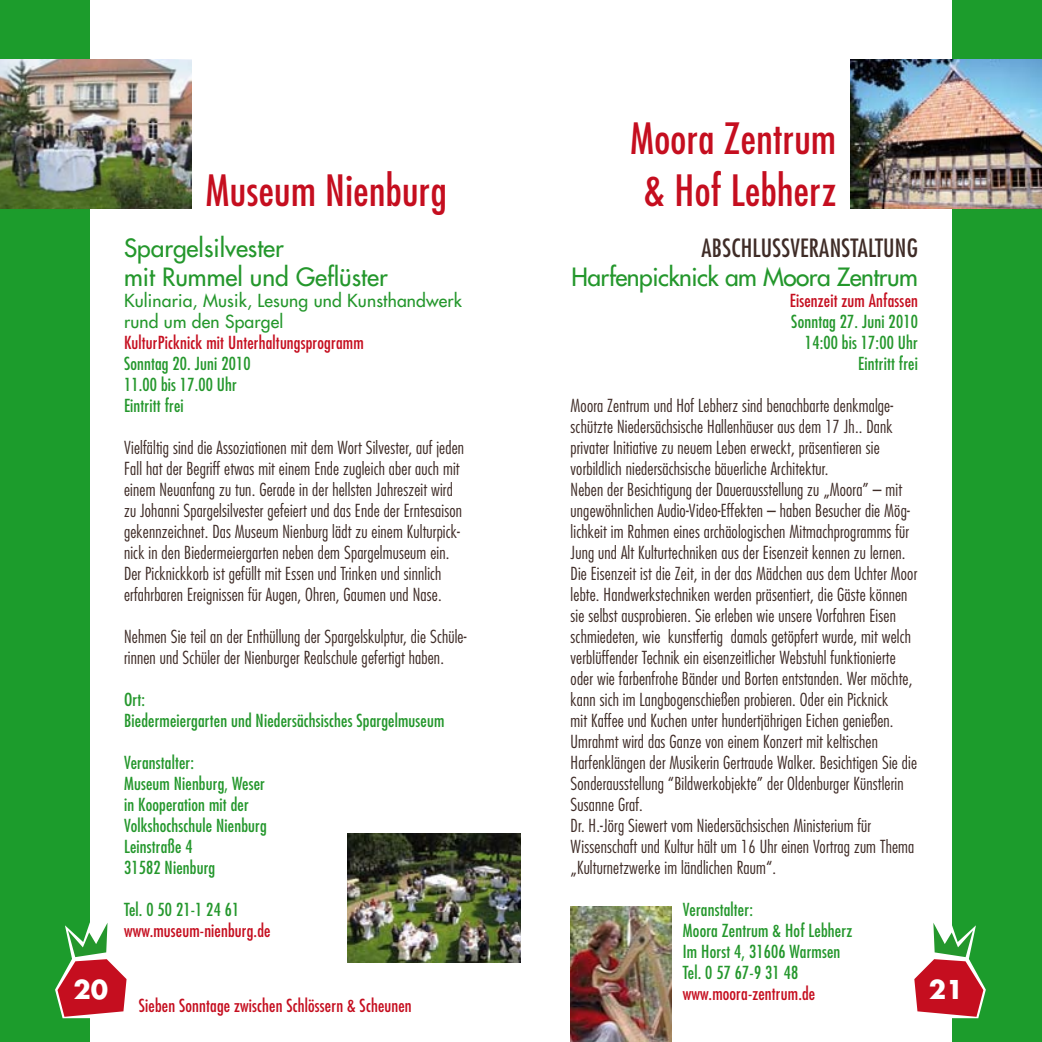
<style>
.page{position:relative;width:1042px;height:1042px;background:#fff}
.page>*{position:absolute;margin:0;border:0;box-sizing:border-box;transform-origin:0 0}
.t1{font:condensed 42px/52.5px "Futura";letter-spacing:.01em;color:#c50e1f;text-align:center}
.t2{font:700 25.2px "Futura";color:#fff}
.t3{font:24.5px/29.4px "Futura";color:#24972c}
.t4{font:24.5px "Futura";letter-spacing:-.02em;color:#24972c}
.t5{font:condensed 24.5px "Futura";letter-spacing:.01em;color:#3f2c27}
.t6{font:300 condensed 17.5px/21px "Futura";letter-spacing:.01em;color:#3f2c27}
.t7{font:condensed 17.5px/21px "Futura";letter-spacing:.01em;color:#24972c}
.t8{font:condensed 17.5px "Futura";letter-spacing:.01em;color:#c50e1f}
.t9{font:17.5px/21px "Futura";letter-spacing:.01em;color:#24972c}
</style>
<div class="page">
<div style="left:952px;top:0;width:90px;height:1042px;background:#1c9c2c"></div>
<div style="left:0;top:0;width:89px;height:1042px;background:#1c9c2c"></div>
<svg style="left:55px;top:913px;width:72px;height:105px"></svg>
<svg style="left:914px;top:923px;width:72px;height:95px"></svg>
<img style="left:0;top:60px;width:191px;height:148px">
<img style="left:570px;top:906px;width:101px;height:136px">
<img style="left:851px;top:60px;width:191px;height:148px">
<img style="left:347px;top:833px;width:174px;height:129px">
<h1 class="t1" style="left:630px;top:111px;width:207px">Moora Zentrum &amp; Hof Lebherz</h1>
<h3 class="t5" style="left:701px;top:232px;width:218px">ABSCHLUSSVERANSTALTUNG</h3>
<h3 class="t4" style="left:571px;top:261px;width:348px">Harfenpicknick am Moora Zentrum</h3>
<p class="t8" style="left:790px;top:289px;width:130px">Eisenzeit zum Anfassen</p>
<p class="t7" style="left:791px;top:311px;width:128px;text-align:right">Sonntag 27. Juni 2010<br>14:00 bis 17:00 Uhr<br>Eintritt frei</p>
<p class="t6" style="left:570px;top:395px;width:348px">Moora Zentrum und Hof Lebherz sind benachbarte denkmalge&shy;schützte Niedersächsische Hallenhäuser aus dem 17 Jh.. Dank privater Initiative zu neuem Leben erweckt, präsentieren sie vorbildlich niedersächsische bäuerliche Architektur.<br>Neben der Besichtigung der Dauerausstellung zu „Moora” – mit ungewöhnlichen Audio-Video-Effekten – haben Besucher die Mög&shy;lichkeit im Rahmen eines archäologischen Mitmachprogramms für Jung und Alt Kulturtechniken aus der Eisenzeit kennen zu lernen.<br>Die Eisenzeit ist die Zeit, in der das Mädchen aus dem Uchter Moor lebte. Handwerkstechniken werden präsentiert, die Gäste können sie selbst ausprobieren. Sie erleben wie unsere Vorfahren Eisen schmiedeten, wie kunstfertig damals getöpfert wurde, mit welch verblüffender Technik ein eisenzeitlicher Webstuhl funktionierte oder wie farbenfrohe Bänder und Borten entstanden. Wer möchte, kann sich im Langbogenschießen probieren. Oder ein Picknick<br>mit Kaffee und Kuchen unter hundertjährigen Eichen genießen.<br>Umrahmt wird das Ganze von einem Konzert mit keltischen Harfenklängen der Musikerin Gertraude Walker. Besichtigen Sie die Sonderausstellung “Bildwerkobjekte” der Oldenburger Künstlerin Susanne Graf.<br>Dr. H.-Jörg Siewert vom Niedersächsischen Ministerium für Wissenschaft und Kultur hält um 16 Uhr einen Vortrag zum Thema „Kulturnetzwerke im ländlichen Raum“.</p>
<p class="t7" style="left:683px;top:899px;width:171px">Veranstalter:<br>Moora Zentrum &amp; Hof Lebherz<br>Im Horst 4, 31606 Warmsen<br>Tel. 0 57 67-9 31 48</p>
<p class="t8" style="left:683px;top:982px;width:134px">www.moora-zentrum.de</p>
<h1 class="t1" style="left:206px;top:163px;width:242px">Museum Nienburg</h1>
<h3 class="t3" style="left:124px;top:233px;width:265px">Spargelsilvester<br>mit Rummel und Geflüster</h3>
<p class="t9" style="left:124px;top:290px;width:339px">Kulinaria, Musik, Lesung und Kunsthandwerk rund um den Spargel</p>
<p class="t8" style="left:124px;top:331px;width:241px">KulturPicknick mit Unterhaltungsprogramm</p>
<p class="t7" style="left:124px;top:353px;width:128px">Sonntag 20. Juni 2010<br>11.00 bis 17.00 Uhr<br>Eintritt frei</p>
<p class="t6" style="left:124px;top:437px;width:341px">Vielfältig sind die Assoziationen mit dem Wort Silvester, auf jeden Fall hat der Begriff etwas mit einem Ende zugleich aber auch mit einem Neuanfang zu tun. Gerade in der hellsten Jahreszeit wird zu Johanni Spargelsilvester gefeiert und das Ende der Erntesaison gekennzeichnet. Das Museum Nienburg lädt zu einem Kulturpick&shy;nick in den Biedermeiergarten neben dem Spargelmuseum ein.<br>Der Picknickkorb ist gefüllt mit Essen und Trinken und sinnlich erfahrbaren Ereignissen für Augen, Ohren, Gaumen und Nase.</p>
<p class="t6" style="left:124px;top:626px;width:344px">Nehmen Sie teil an der Enthüllung der Spargelskulptur, die Schüle&shy;rinnen und Schüler der Nienburger Realschule gefertigt haben.</p>
<p class="t7" style="left:124px;top:689px;width:322px">Ort:<br>Biedermeiergarten und Niedersächsisches Spargelmuseum</p>
<p class="t7" style="left:124px;top:752px;width:144px">Veranstalter:<br>Museum Nienburg, Weser in Kooperation mit der<br>Volkshochschule Nienburg<br>Leinstraße 4<br>31582 Nienburg</p>
<p class="t7" style="left:124px;top:899px;width:117px">Tel. 0 50 21-1 24 61</p>
<p class="t8" style="left:124px;top:919px;width:148px">www.museum-nienburg.de</p>
<h2 class="t2" style="left:73px;top:972px;width:36px">20</h2>
<h2 class="t2" style="left:929px;top:972px;width:36px">21</h2>
<p class="t8" style="left:139px;top:994px;width:274px">Sieben Sonntage zwischen Schlössern &amp; Scheunen</p>
</div>
